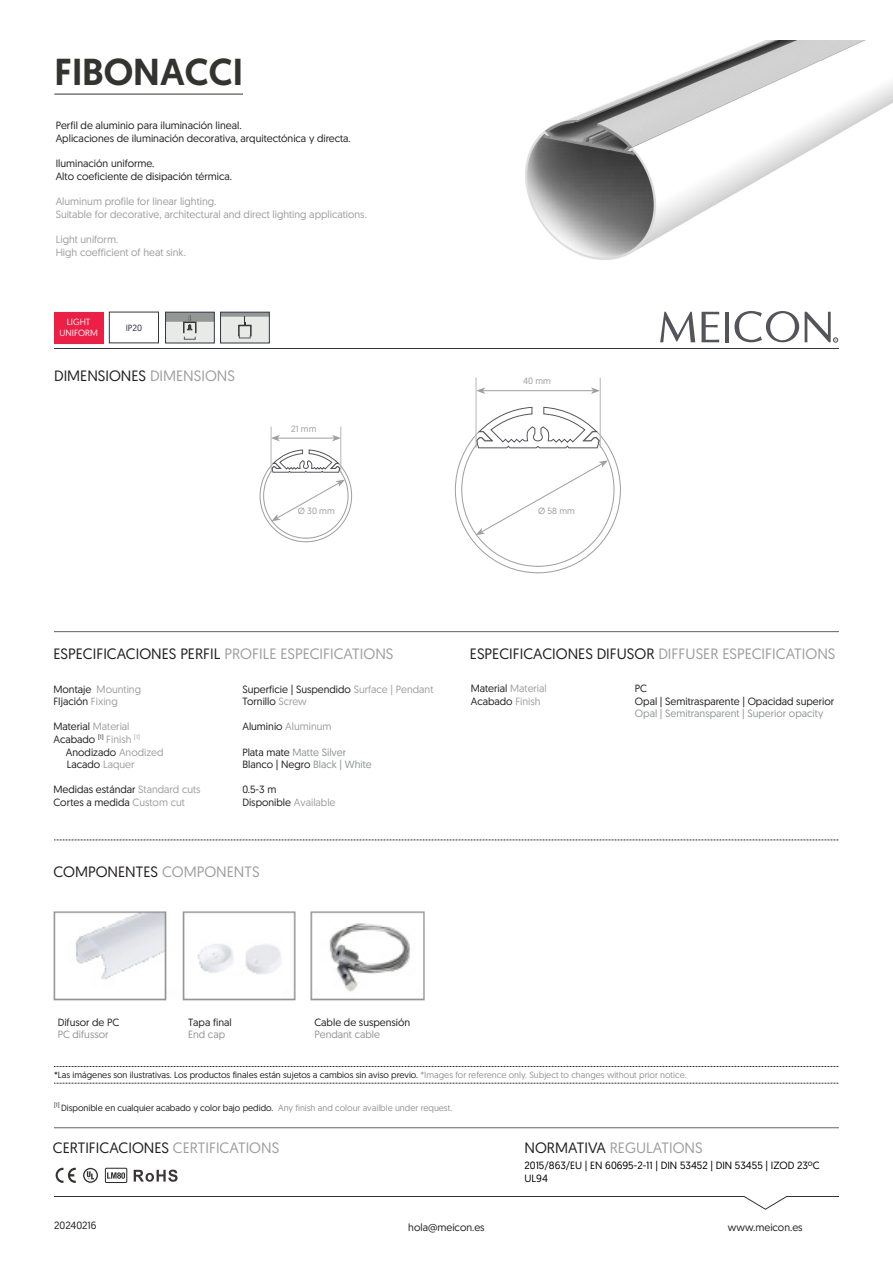
<style>
.page{position:relative;width:893px;height:1263px;background:#fff}
.page>*{position:absolute;margin:0;border:0;box-sizing:border-box;transform-origin:0 0}
.Titulo_1{font:500 37.5px "Geomanist";color:#333330}
.t1{font:15px "Geomanist";color:#231f20}
.t2{font:15px "Geomanist";color:#9d9e9e}
.t3{font:10.5px "Geomanist";color:#231f20}
.t4{font:10.5px "Geomanist";color:#9d9e9e}
.t5{font:10.5px "Geomanist";color:#000001}
.t6{font:10.5px "Geomanist";color:#231f20}
.t7{font:10.5px "Geomanist";color:#919696}
.t8{font:10.5px "Geomanist";color:#929694}
.t9{font:10.5px "Geomanist";color:#8f9495}
.t10{font:9px "Geomanist";color:#231f20}
.t11{font:9px "Geomanist";color:#231f20}
.t12{font:9px "Geomanist";color:#9b9e9d}
.Rectángulo_1{font:9px "Geomanist";color:#fff}
.Rectángulo_1-2{font:9px "Geomanist";color:#323640}
.s1{color:#9d9e9e}
.s2{color:#231f20}
.s3{color:#8f9495}
.s4{color:#929694}
</style>
<div class="page">
<img style="left:53px;top:911px;width:372px;height:90px">
<svg style="left:54px;top:1196px;width:785px;height:13px"></svg>
<svg style="left:54px;top:840px;width:785px;height:1px"></svg>
<hr style="left:54px;top:348px;width:785px;height:1px;background:#323640">
<svg style="left:660px;top:312px;width:35px;height:30px"></svg>
<svg style="left:701px;top:312px;width:18px;height:30px"></svg>
<hr style="left:725px;top:312px;width:4px;height:30px;background:#54555a">
<svg style="left:805px;top:312px;width:33px;height:30px"></svg>
<svg style="left:734px;top:311px;width:65px;height:31px"></svg>
<svg style="left:54px;top:1066px;width:785px;height:1px"></svg>
<svg style="left:54px;top:1083px;width:785px;height:1px"></svg>
<hr style="left:54px;top:1127px;width:785px;height:1px;background:#636363">
<svg style="left:56px;top:1168px;width:20px;height:15px"></svg>
<svg style="left:107px;top:1172px;width:18px;height:7px"></svg>
<div style="left:105px;top:1168px;width:22px;height:15px;border:1px solid #000"></div>
<svg style="left:134px;top:1169px;width:44px;height:13px"></svg>
<svg style="left:83px;top:1168px;width:15px;height:15px"></svg>
<div style="left:109px;top:312px;width:50px;height:31px;border:1px solid #323640"></div>
<hr style="left:54px;top:94px;width:189px;height:1px;background:#333330">
<hr style="left:54px;top:631px;width:785px;height:1px;background:#636363">
<div style="left:54px;top:312px;width:49px;height:31px;background:#ed1f45"></div>
<div style="left:166px;top:312px;width:48px;height:31px;background:#e8eae8"></div>
<div style="left:184px;top:336px;width:12px;height:4px;border:1px solid #57585a"></div>
<div style="left:165px;top:312px;width:49px;height:31px;border:1px solid #323640"></div>
<svg style="left:166px;top:312px;width:48px;height:18px"></svg>
<div style="left:221px;top:312px;width:48px;height:31px;background:#e8eae8"></div>
<div style="left:238px;top:325px;width:14px;height:12px;border:2px solid #333937"></div>
<svg style="left:239px;top:335px;width:12px;height:3px"></svg>
<div style="left:220px;top:312px;width:50px;height:31px;border:1px solid #323640"></div>
<svg style="left:221px;top:312px;width:48px;height:13px"></svg>
<img style="left:525px;top:40px;width:368px;height:220px">
<hr style="left:277px;top:438px;width:57px;height:1px;background:#9d9e9e">
<svg style="left:332px;top:435px;width:9px;height:6px"></svg>
<svg style="left:272px;top:435px;width:8px;height:6px"></svg>
<hr style="left:483px;top:390px;width:110px;height:1px;background:#9d9e9e">
<svg style="left:591px;top:387px;width:9px;height:7px"></svg>
<svg style="left:477px;top:387px;width:8px;height:7px"></svg>
<svg style="left:259px;top:449px;width:93px;height:93px"></svg>
<svg style="left:455px;top:406px;width:166px;height:168px"></svg>
<hr style="left:341px;top:426px;width:1px;height:46px;background:#b5b5b5">
<hr style="left:600px;top:378px;width:1px;height:70px;background:#b5b5b5">
<hr style="left:271px;top:426px;width:1px;height:46px;background:#b5b5b5">
<hr style="left:476px;top:378px;width:1px;height:70px;background:#b5b5b5">
<p class="Titulo_1" style="left:54px;top:47px;width:190px">FIBONACCI</p>
<p class="t3" style="left:56px;top:119px;width:187px">Perfil de aluminio para iluminación lineal.</p>
<p class="t3" style="left:56px;top:132px;width:297px">Aplicaciones de iluminación decorativa, arquitectónica y directa.</p>
<p class="t3" style="left:56px;top:157px;width:100px">Iluminación uniforme.</p>
<p class="t3" style="left:56px;top:169px;width:178px">Alto coeficiente de disipación térmica.</p>
<p class="t4" style="left:56px;top:195px;width:162px">Aluminum profile for linear lighting.</p>
<p class="t4" style="left:56px;top:207px;width:313px">Suitable for decorative, architectural and direct lighting applications.</p>
<p class="t4" style="left:56px;top:232px;width:64px">Light uniform.</p>
<p class="t4" style="left:56px;top:245px;width:132px">High coefficient of heat sink.</p>
<p class="Rectángulo_1" style="left:67px;top:316px;width:25px">LIGHT</p>
<p class="Rectángulo_1" style="left:60px;top:327px;width:40px">UNIFORM</p>
<p class="Rectángulo_1-2" style="left:126px;top:322px;width:18px">IP20</p>
<p class="t1" style="left:54px;top:366px;width:182px">DIMENSIONES <span class="s1">DIMENSIONS</span></p>
<p class="t12" style="left:291px;top:423px;width:27px">21 mm</p>
<p class="t12" style="left:523px;top:375px;width:29px">40 mm</p>
<p class="t12" style="left:298px;top:505px;width:38px">Ø 30 mm</p>
<p class="t12" style="left:538px;top:505px;width:38px">Ø 58 mm</p>
<p class="t1" style="left:54px;top:644px;width:341px">ESPECIFICACIONES PERFIL <span class="s1">PROFILE ESPECIFICATIONS</span></p>
<p class="t1" style="left:470px;top:644px;width:367px">ESPECIFICACIONES DIFUSOR <span class="s1">DIFFUSER ESPECIFICATIONS</span></p>
<p class="t4" style="left:53px;top:682px;width:89px"><span class="s2">Montaje</span> Mounting</p>
<p class="t3" style="left:53px;top:695px;width:66px">FIjación <span class="s1">Fixing</span></p>
<p class="t3" style="left:53px;top:720px;width:78px">Material <span class="s1">Material</span></p>
<p class="t3" style="left:53px;top:732px;width:88px">Acabado <sup>[1]</sup> <span class="s1">Finish</span> <sup>[1]</sup></p>
<p class="t3" style="left:66px;top:745px;width:99px">Anodizado <span class="s1">Anodized</span></p>
<p class="t3" style="left:67px;top:758px;width:69px">Lacado <span class="s1">Laquer</span></p>
<p class="t3" style="left:53px;top:783px;width:149px">Medidas estándar <span class="s1">Standard cuts</span></p>
<p class="t3" style="left:53px;top:795px;width:133px">Cortes a medida <span class="s1">Custom cut</span></p>
<p class="t3" style="left:242px;top:682px;width:193px">Superficie | Suspendido <span class="s1">Surface | Pendant</span></p>
<p class="t3" style="left:242px;top:695px;width:66px">Tornillo <span class="s1">Screw</span></p>
<p class="t3" style="left:242px;top:720px;width:91px">Aluminio <span class="s1">Aluminum</span></p>
<p class="t9" style="left:242px;top:745px;width:105px"><span class="s2">Plata mate</span> Matte Silver</p>
<p class="t3" style="left:242px;top:758px;width:131px">Blanco | Negro <span class="s3">Black | White</span></p>
<p class="t3" style="left:242px;top:783px;width:35px">0.5-3 m</p>
<p class="t3" style="left:242px;top:795px;width:95px">Disponible <span class="s1">Available</span></p>
<p class="t1" style="left:53px;top:862px;width:208px">COMPONENTES <span class="s1">COMPONENTS</span></p>
<p class="t3" style="left:471px;top:682px;width:78px">Material <span class="s1">Material</span></p>
<p class="t3" style="left:471px;top:694px;width:71px">Acabado <span class="s1">Finish</span></p>
<p class="t3" style="left:635px;top:682px;width:14px">PC</p>
<p class="t3" style="left:635px;top:694px;width:201px">Opal | Semitrasparente | Opacidad superior</p>
<p class="t7" style="left:635px;top:707px;width:190px">Opal | Semitransparent | Superior opacity</p>
<p class="t6" style="left:314px;top:1015px;width:97px">Cable de suspensión</p>
<p class="t8" style="left:314px;top:1028px;width:67px">Pendant cable</p>
<p class="t10" style="left:54px;top:1069px;width:634px">*Las imágenes son ilustrativas. Los productos finales están sujetos a cambios sin aviso previo. <span class="s4">*Images for reference only. Subject to changes without prior notice.</span></p>
<p class="t11" style="left:54px;top:1101px;width:400px"><sup>[1]</sup> Disponible en cualquier acabado y color bajo pedido. <span class="s4">Any finish and colour availble under request.</span></p>
<p class="t6" style="left:58px;top:1015px;width:63px">Difusor de PC</p>
<p class="t8" style="left:58px;top:1028px;width:52px">PC difussor</p>
<p class="t6" style="left:188px;top:1015px;width:45px">Tapa final</p>
<p class="t8" style="left:188px;top:1028px;width:38px">End cap</p>
<p class="t1" style="left:53px;top:1138px;width:228px">CERTIFICACIONES <span class="s1">CERTIFICATIONS</span></p>
<p class="t2" style="left:525px;top:1138px;width:180px"><span class="s2">NORMATIVA</span> REGULATIONS</p>
<p class="t5" style="left:525px;top:1159px;width:297px">2015/863/EU | EN 60695-2-11 | DIN 53452 | DIN 53455 | IZOD 23ºC</p>
<p class="t5" style="left:525px;top:1171px;width:25px">UL94</p>
<p class="t3" style="left:54px;top:1218px;width:44px">20240216</p>
<p class="t3" style="left:408px;top:1220px;width:78px">hola@meicon.es</p>
<p class="t3" style="left:728px;top:1220px;width:76px">www.meicon.es</p>
</div>
